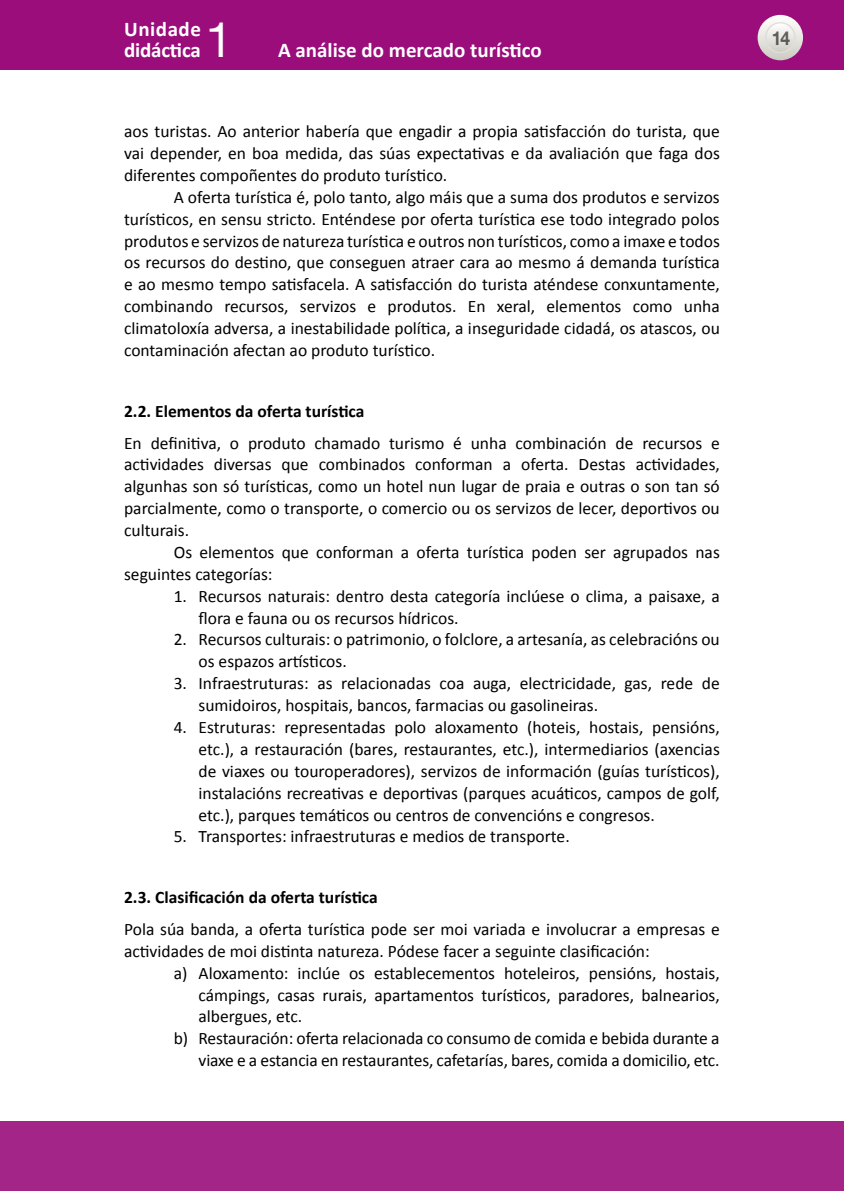
<style>
.page{position:relative;width:844px;height:1191px;background:#fff}
.page>*{position:absolute;margin:0;border:0;box-sizing:border-box;transform-origin:0 0}
.t1{font:49px "Helvetica Neue";color:#fff}
.t2{font:700 21px/21px "Calibri";color:#fff}
.t3{font:700 19.25px "Helvetica Neue";color:#000;scale:.9 1}
.TEXTO{font:17.5px/21.9px "Calibri";color:#000}
.TXTO___SANGRE{font:17.5px/21.9px "Calibri";color:#000;text-align:justify}
.TXTO_sin_sgre{font:17.5px/21.9px "Calibri";color:#000;text-align:justify}
._2º_Epigrafe{font:700 17.5px "Calibri";color:#000}
</style>
<div class="page">
<div style="left:0;top:0;width:843px;height:69px;background:#9a0d7b"></div>
<svg style="left:757px;top:15px;width:45px;height:45px"></svg>
<svg style="left:765px;top:23px;width:29px;height:29px"></svg>
<div style="left:764px;top:22px;width:31px;height:31px;border:1px solid #e0ded8;border-radius:50%"></div>
<div style="left:0;top:1121px;width:843px;height:70px;background:#a42588"></div>
<p class="t2" style="left:124px;top:19px;width:78px">Unidade didáctica</p>
<h1 class="t1" style="left:205px;top:11px;width:29px">1</h1>
<p class="t2" style="left:278px;top:40px;width:265px">A análise do mercado turístico</p>
<p class="TXTO___SANGRE" style="left:124px;top:120px;width:597px">aos turistas. Ao anterior habería que engadir a propia satisfacción do turista, que vai depender, en boa medida, das súas expectativas e da avaliación que faga dos diferentes compoñentes do produto turístico.</p>
<p class="TXTO___SANGRE" style="left:124px;top:186px;width:597px;text-indent:50px">A oferta turística é, polo tanto, algo máis que a suma dos produtos e servizos turísticos, en sensu stricto. Enténdese por oferta turística ese todo integrado polos produtos e servizos de natureza turística e outros non turísticos, como a imaxe e todos os recursos do destino, que conseguen atraer cara ao mesmo á demanda turística e ao mesmo tempo satisfacela. A satisfacción do turista aténdese conxuntamente, combinando recursos, servizos e produtos. En xeral, elementos como unha climatoloxía adversa, a inestabilidade política, a inseguridade cidadá, os atascos, ou contaminación afectan ao produto turístico.</p>
<p class="_2º_Epigrafe" style="left:124px;top:400px;width:242px">2.2. Elementos da oferta turística</p>
<p class="TXTO_sin_sgre" style="left:124px;top:432px;width:597px">En definitiva, o produto chamado turismo é unha combinación de recursos e actividades diversas que combinados conforman a oferta. Destas actividades, algunhas son só turísticas, como un hotel nun lugar de praia e outras o son tan só parcialmente, como o transporte, o comercio ou os servizos de lecer, deportivos ou culturais.</p>
<p class="TXTO___SANGRE" style="left:124px;top:541px;width:597px;text-indent:50px">Os elementos que conforman a oferta turística poden ser agrupados nas seguintes categorías:</p>
<p class="TEXTO" style="left:198px;top:585px;width:522px;text-indent:-25px">1. Recursos naturais: dentro desta categoría inclúese o clima, a paisaxe, a flora e fauna ou os recursos hídricos.</p>
<p class="TEXTO" style="left:198px;top:629px;width:522px;text-indent:-25px">2. Recursos culturais: o patrimonio, o folclore, a artesanía, as celebracións ou os espazos artísticos.</p>
<p class="TEXTO" style="left:198px;top:672px;width:522px;text-indent:-25px">3. Infraestruturas: as relacionadas coa auga, electricidade, gas, rede de sumidoiros, hospitais, bancos, farmacias ou gasolineiras.</p>
<p class="TEXTO" style="left:198px;top:716px;width:522px;text-align:justify;text-indent:-25px">4. Estruturas: representadas polo aloxamento (hoteis, hostais, pensións, etc.), a restauración (bares, restaurantes, etc.), intermediarios (axencias de viaxes ou touroperadores), servizos de información (guías turísticos), instalacións recreativas e deportivas (parques acuáticos, campos de golf, etc.), parques temáticos ou centros de convencións e congresos.</p>
<p class="TEXTO" style="left:174px;top:825px;width:397px">5. Transportes: infraestruturas e medios de transporte.</p>
<p class="_2º_Epigrafe" style="left:124px;top:886px;width:255px">2.3. Clasificación da oferta turística</p>
<p class="TXTO_sin_sgre" style="left:124px;top:918px;width:597px">Pola súa banda, a oferta turística pode ser moi variada e involucrar a empresas e actividades de moi distinta natureza. Pódese facer a seguinte clasificación:</p>
<p class="TEXTO" style="left:198px;top:962px;width:522px;text-align:justify;text-indent:-25px">a) Aloxamento: inclúe os establecementos hoteleiros, pensións, hostais, cámpings, casas rurais, apartamentos turísticos, paradores, balnearios, albergues, etc.</p>
<p class="TEXTO" style="left:174px;top:1027px;width:547px;text-align:right">b) Restauración: oferta relacionada co consumo de comida e bebida durante a viaxe e a estancia en restaurantes, cafetarías, bares, comida a domicilio, etc.</p>
<p class="t3" style="left:770px;top:26px;width:23px">14</p>
</div>
